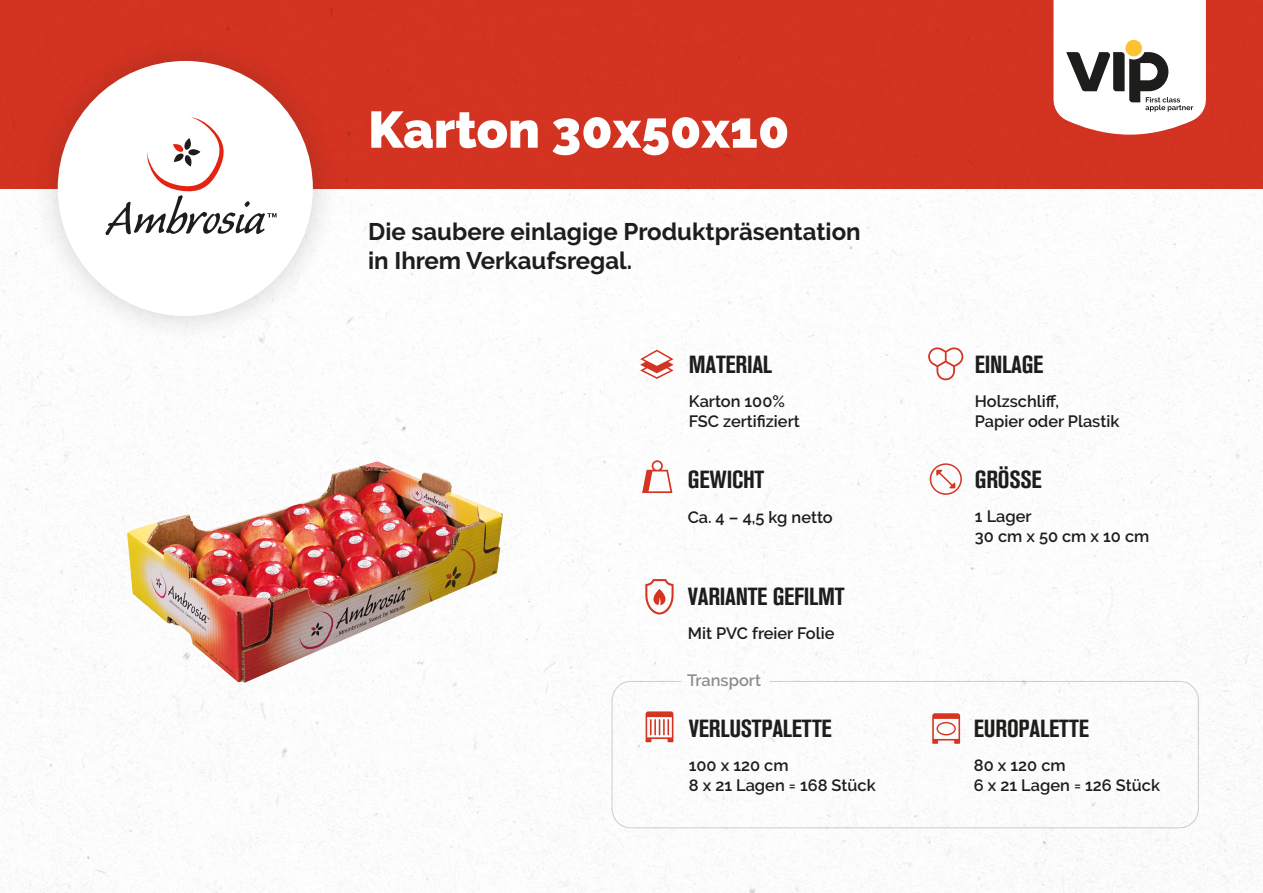
<style>
.page{position:relative;width:1263px;height:893px;background:#fff}
.page>*{position:absolute;margin:0;border:0;box-sizing:border-box;transform-origin:0 0}
.t1{font:900 51.3px "Raleway";color:#fff}
.t2{font:24.6px "Akzidenz Grotesk BQ Bd Cnd Alt";letter-spacing:-.01em;color:#1d1d1b}
.t3{font:700 24px/28.8px "Raleway";color:#1d1d1b}
.t4{font:600 16.35px "Raleway";color:#1d1d1b}
</style>
<div class="page">
<img style="left:0;top:0;width:1263px;height:893px">
<div style="left:611px;top:681px;width:588px;height:147px;border:1px solid #1d1d1b;border-radius:19px"></div>
<svg style="left:1053px;top:0;width:153px;height:135px"></svg>
<div style="left:30px;top:33px;width:311px;height:311px;background:#1d1d1b;opacity:.2"></div>
<div style="left:58px;top:61px;width:255px;height:255px;background:#fff;border-radius:50%"></div>
<img style="left:80px;top:415px;width:470px;height:313px">
<svg style="left:642px;top:460px;width:30px;height:33px"></svg>
<svg style="left:645px;top:579px;width:29px;height:35px"></svg>
<svg style="left:930px;top:463px;width:32px;height:32px"></svg>
<svg style="left:640px;top:350px;width:34px;height:29px"></svg>
<svg style="left:646px;top:711px;width:27px;height:31px"></svg>
<svg style="left:932px;top:713px;width:28px;height:31px"></svg>
<svg style="left:928px;top:347px;width:35px;height:33px"></svg>
<svg style="left:105px;top:117px;width:172px;height:118px"></svg>
<p class="t1" style="left:368px;top:100px;width:423px">Karton 30x50x10</p>
<p class="t3" style="left:368px;top:218px;width:494px">Die saubere einlagige Produktpräsentation in Ihrem Verkaufsregal.</p>
<p class="t2" style="left:689px;top:350px;width:85px">MATERIAL</p>
<p class="t2" style="left:975px;top:350px;width:70px">EINLAGE</p>
<p class="t4" style="left:689px;top:392px;width:97px">Karton 100%</p>
<p class="t4" style="left:689px;top:411px;width:112px">FSC zertifiziert</p>
<p class="t4" style="left:975px;top:392px;width:86px">Holzschliff,</p>
<p class="t4" style="left:975px;top:412px;width:146px">Papier oder Plastik</p>
<p class="t2" style="left:688px;top:466px;width:78px">GEWICHT</p>
<p class="t4" style="left:688px;top:507px;width:147px">Ca. 4 – 4,5 kg netto</p>
<p class="t2" style="left:688px;top:582px;width:158px">VARIANTE GEFILMT</p>
<p class="t4" style="left:688px;top:624px;width:148px">Mit PVC freier Folie</p>
<p class="t4" style="left:687px;top:670px;width:75px">Transport</p>
<p class="t2" style="left:689px;top:714px;width:145px">VERLUSTPALETTE</p>
<p class="t4" style="left:689px;top:756px;width:101px">100 x 120 cm</p>
<p class="t4" style="left:689px;top:776px;width:188px">8 x 21 Lagen = 168 Stück</p>
<p class="t2" style="left:975px;top:465px;width:68px">GRÖSSE</p>
<p class="t4" style="left:975px;top:507px;width:58px">1 Lager</p>
<p class="t4" style="left:975px;top:527px;width:176px">30 cm x 50 cm x 10 cm</p>
<p class="t2" style="left:974px;top:714px;width:117px">EUROPALETTE</p>
<p class="t4" style="left:974px;top:756px;width:93px">80 x 120 cm</p>
<p class="t4" style="left:974px;top:776px;width:188px">6 x 21 Lagen = 126 Stück</p>
</div>
